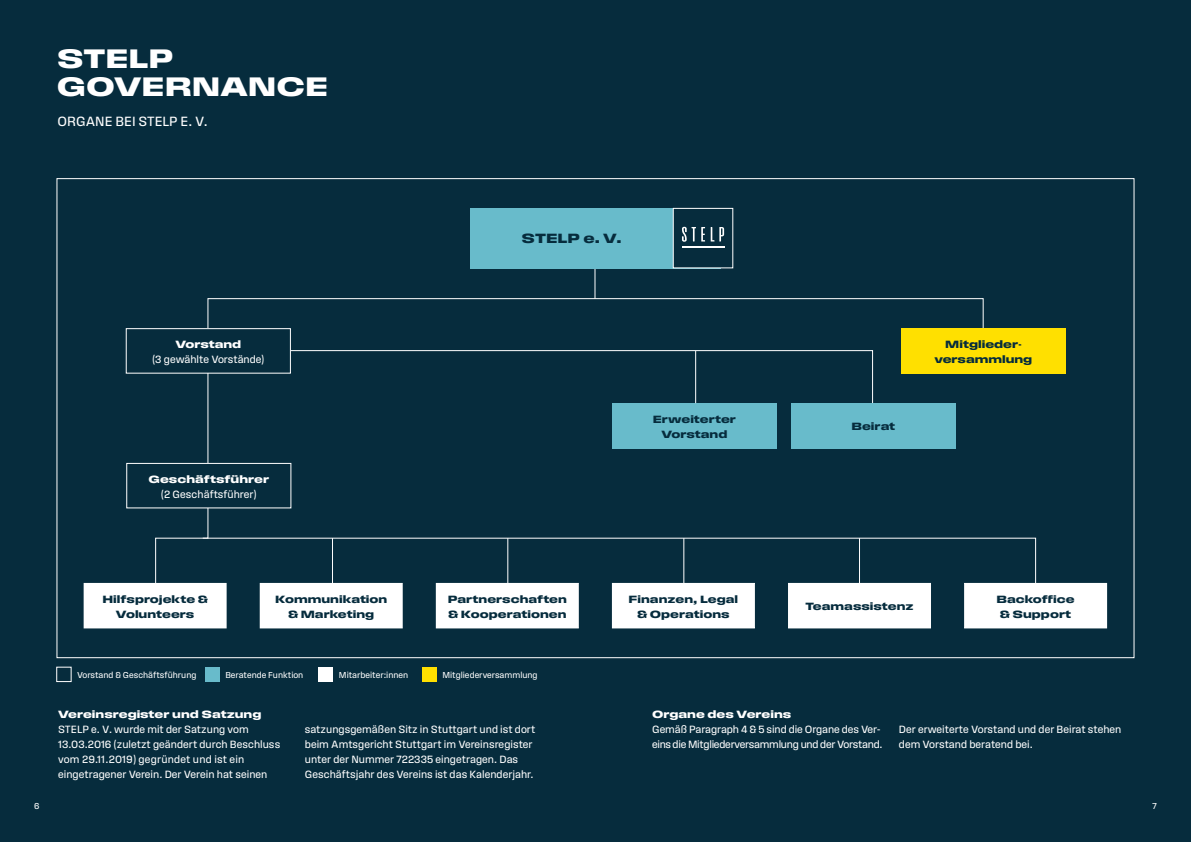
<style>
.page{position:relative;width:1191px;height:842px;background:#062c3d}
.page>*{position:absolute;margin:0;border:0;box-sizing:border-box;transform-origin:0 0}
.t1{font:28px/28px "Field Gothic No.84 Demi X Wide";color:#fff}
.t2{font:14px "Field Gothic No.62";color:#fff}
.t3{font:14px "Field Gothic No.84 Demi X Wide";color:#062c3d}
.t4{font:11px/15px "Field Gothic No.62";color:#fff}
.t5{font:11px/15px "Field Gothic No.84 Demi X Wide";color:#062c3d;text-align:center}
.t6{font:11px/15px "Field Gothic No.62";letter-spacing:-.025em;color:#fff}
.t7{font:11px "Field Gothic No.84 Demi X Wide";color:#fff}
.t8{font:9px "Field Gothic No.62";color:#fff}
</style>
<div class="page">
<svg style="left:207px;top:298px;width:777px;height:188px"></svg>
<div style="left:84px;top:583px;width:142px;height:45px;background:#fff"></div>
<div style="left:612px;top:583px;width:142px;height:45px;background:#fff"></div>
<div style="left:260px;top:583px;width:142px;height:45px;background:#fff"></div>
<div style="left:788px;top:583px;width:142px;height:45px;background:#fff"></div>
<div style="left:436px;top:583px;width:142px;height:45px;background:#fff"></div>
<div style="left:964px;top:583px;width:142px;height:45px;background:#fff"></div>
<div style="left:901px;top:328px;width:164px;height:45px;background:#ffe000"></div>
<svg style="left:290px;top:350px;width:583px;height:60px"></svg>
<div style="left:126px;top:329px;width:164px;height:44px;background:#062c3d"></div>
<div style="left:126px;top:328px;width:165px;height:45px;border:1px solid #fff"></div>
<div style="left:791px;top:403px;width:164px;height:45px;background:#68bbcb"></div>
<hr style="left:594px;top:259px;width:1px;height:40px;background:#fff">
<div style="left:612px;top:403px;width:164px;height:45px;background:#68bbcb"></div>
<svg style="left:155px;top:508px;width:54px;height:75px"></svg>
<div style="left:127px;top:463px;width:164px;height:45px;background:#062c3d"></div>
<div style="left:126px;top:463px;width:165px;height:45px;border:1px solid #fff"></div>
<svg style="left:202px;top:537px;width:834px;height:52px"></svg>
<div style="left:470px;top:208px;width:250px;height:60px;background:#68bbcb"></div>
<div style="left:673px;top:208px;width:60px;height:60px;background:#062c3d"></div>
<svg style="left:682px;top:227px;width:42px;height:15px"></svg>
<hr style="left:682px;top:246px;width:42px;height:2px;background:#fff">
<div style="left:673px;top:208px;width:60px;height:60px;border:1px solid #fff"></div>
<div style="left:56px;top:667px;width:15px;height:15px;background:#062c3d;border:1px solid #fff"></div>
<div style="left:205px;top:667px;width:14px;height:14px;background:#68bbcb"></div>
<div style="left:319px;top:667px;width:14px;height:14px;background:#fff"></div>
<div style="left:422px;top:667px;width:14px;height:14px;background:#ffe000"></div>
<hr style="left:695px;top:351px;width:1px;height:52px;background:#fff">
<h1 class="t1" style="left:57px;top:44px;width:273px">STELP<br>GOVERNANCE</h1>
<p class="t2" style="left:58px;top:114px;width:152px">ORGANE BEI STELP E. V.</p>
<p class="t7" style="left:175px;top:338px;width:67px">Vorstand</p>
<p class="t4" style="left:152px;top:352px;width:113px">(3 gewählte Vorstände)</p>
<p class="t7" style="left:148px;top:473px;width:122px">Geschäftsführer</p>
<p class="t4" style="left:161px;top:486px;width:97px">(2 Geschäftsführer)</p>
<p class="t3" style="left:521px;top:231px;width:101px">STELP e. V.</p>
<p class="t5" style="left:653px;top:411px;width:85px">Erweiterter<br>Vorstand</p>
<p class="t5" style="left:851px;top:419px;width:45px">Beirat</p>
<p class="t5" style="left:934px;top:336px;width:99px">Mitglieder&shy;versammlung</p>
<p class="t5" style="left:102px;top:591px;width:107px">Hilfsprojekte &amp;<br>Volunteers</p>
<p class="t5" style="left:628px;top:591px;width:111px">Finanzen, Legal &amp; Operations</p>
<p class="t5" style="left:275px;top:591px;width:114px">Kommunikation &amp; Marketing</p>
<p class="t5" style="left:805px;top:599px;width:110px">Teamassistenz</p>
<p class="t5" style="left:448px;top:591px;width:121px;text-align:left">Partnerschaften &amp; Kooperationen</p>
<p class="t5" style="left:996px;top:591px;width:80px">Backoffice &amp; Support</p>
<p class="t8" style="left:77px;top:670px;width:121px">Vorstand &amp; Geschäftsführung</p>
<p class="t8" style="left:225px;top:670px;width:79px">Beratende Funktion</p>
<p class="t8" style="left:339px;top:670px;width:71px">Mitarbeiter:innen</p>
<p class="t8" style="left:442px;top:670px;width:97px">Mitgliederversammlung</p>
<p class="t7" style="left:58px;top:708px;width:205px">Vereinsregister und Satzung</p>
<p class="t4" style="left:58px;top:722px;width:224px">STELP e. V. wurde mit der Satzung vom 13.03.2016 (zuletzt geändert durch Beschluss vom 29.11.2019) gegründet und ist ein eingetragener Verein. Der Verein hat seinen</p>
<p class="t4" style="left:305px;top:722px;width:232px">satzungsgemäßen Sitz in Stuttgart und ist dort beim Amtsgericht Stuttgart im Vereinsregister unter der Nummer 722335 eingetragen. Das Geschäftsjahr des Vereins ist das Kalenderjahr.</p>
<p class="t7" style="left:652px;top:708px;width:141px">Organe des Vereins</p>
<p class="t6" style="left:652px;top:722px;width:232px">Gemäß Paragraph 4 &amp; 5 sind die Organe des Ver&shy;eins die Mitgliederversammlung und der Vorstand.</p>
<p class="t4" style="left:899px;top:722px;width:224px">Der erweiterte Vorstand und der Beirat stehen dem Vorstand beratend bei.</p>
<p class="t8" style="left:34px;top:801px;width:7px">6</p>
<p class="t8" style="left:1152px;top:801px;width:6px">7</p>
</div>
